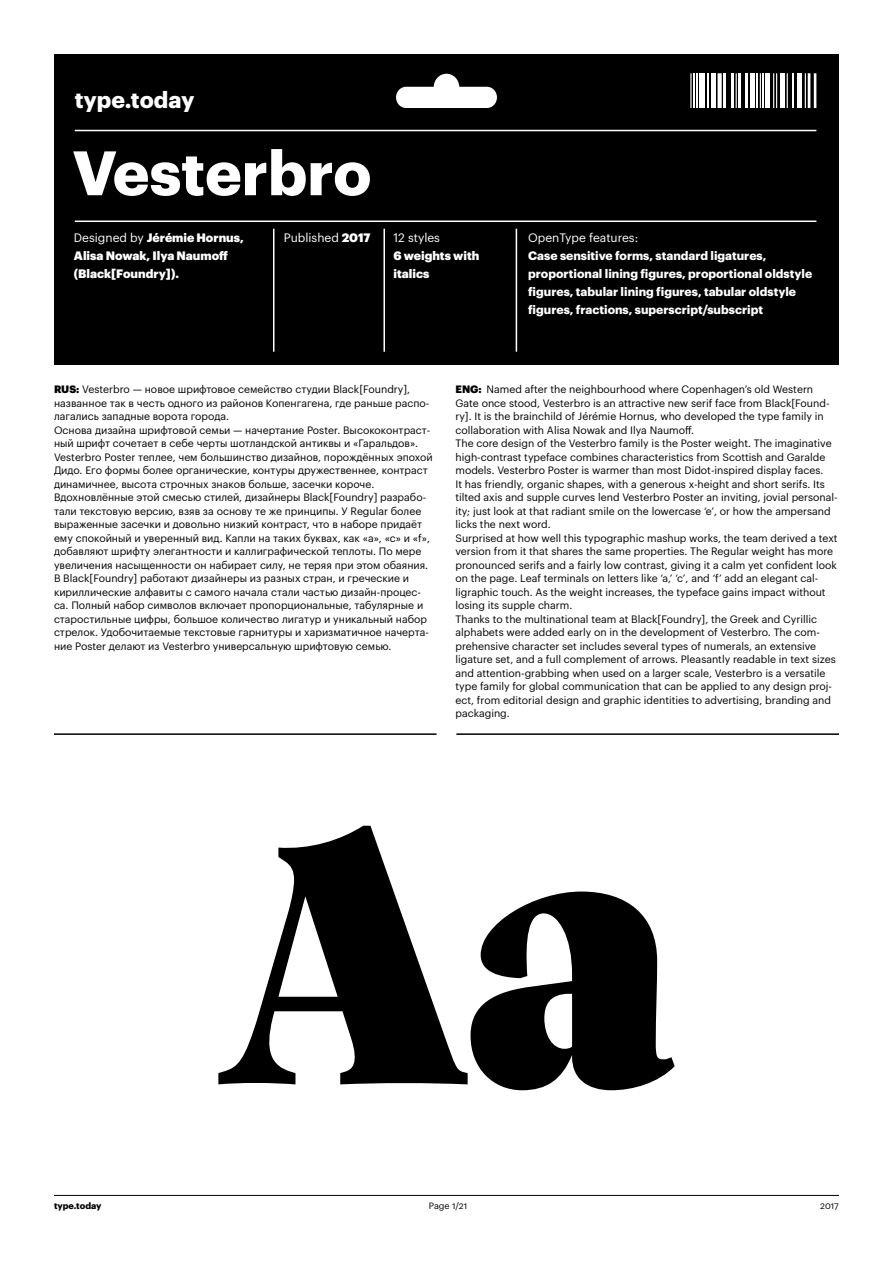
<style>
.page{position:relative;width:893px;height:1263px;background:#fff}
.page>*{position:absolute;margin:0;border:0;box-sizing:border-box;transform-origin:0 0}
.t1{font:363.75px "Vesterbro Poster";color:#000}
.t2{font:700 61.35px "Graphik LC";color:#fff}
.t3{font:700 22.65px "Graphik LC";color:#fff}
.t4{font:700 12px/18px "Graphik LC";color:#fff}
.t5{font:900 12px/18px "Graphik LC";color:#fff}
.t6{font:12px "Graphik LC";color:#fff}
.t7{font:10.5px/13.5px "Graphik LC";color:#000}
.t8{font:9px "Graphik LC";color:#000}
.t9{font:700 9px "Graphik LC";color:#000}
.s1{font-weight:400}
.s2{font-weight:900}
</style>
<div class="page">
<hr style="left:54px;top:1195px;width:785px;height:1px;background:#000">
<hr style="left:456px;top:733px;width:383px;height:2px;background:#000">
<hr style="left:54px;top:733px;width:383px;height:2px;background:#000">
<div style="left:54px;top:54px;width:785px;height:310px;background:#000"></div>
<hr style="left:75px;top:130px;width:741px;height:1px;background:#fff">
<hr style="left:75px;top:221px;width:741px;height:1px;background:#fff">
<svg style="left:396px;top:74px;width:101px;height:34px"></svg>
<hr style="left:690px;top:73px;width:1px;height:35px;background:#fff">
<hr style="left:693px;top:73px;width:2px;height:35px;background:#fff">
<hr style="left:696px;top:73px;width:2px;height:35px;background:#fff">
<div style="left:699px;top:73px;width:6px;height:35px;background:#fff"></div>
<hr style="left:707px;top:73px;width:1px;height:35px;background:#fff">
<div style="left:711px;top:73px;width:5px;height:35px;background:#fff"></div>
<div style="left:717px;top:73px;width:5px;height:35px;background:#fff"></div>
<hr style="left:724px;top:73px;width:2px;height:35px;background:#fff">
<hr style="left:731px;top:73px;width:3px;height:35px;background:#fff">
<hr style="left:736px;top:73px;width:1px;height:35px;background:#fff">
<hr style="left:739px;top:73px;width:2px;height:35px;background:#fff">
<hr style="left:745px;top:73px;width:2px;height:35px;background:#fff">
<hr style="left:751px;top:73px;width:4px;height:35px;background:#fff">
<hr style="left:757px;top:73px;width:1px;height:35px;background:#fff">
<hr style="left:760px;top:73px;width:1px;height:35px;background:#fff">
<hr style="left:762px;top:73px;width:2px;height:35px;background:#fff">
<hr style="left:766px;top:73px;width:4px;height:35px;background:#fff">
<hr style="left:773px;top:73px;width:1px;height:35px;background:#fff">
<hr style="left:776px;top:73px;width:1px;height:35px;background:#fff">
<hr style="left:781px;top:73px;width:4px;height:35px;background:#fff">
<hr style="left:787px;top:73px;width:1px;height:35px;background:#fff">
<hr style="left:793px;top:73px;width:1px;height:35px;background:#fff">
<hr style="left:797px;top:73px;width:4px;height:35px;background:#fff">
<hr style="left:805px;top:73px;width:1px;height:35px;background:#fff">
<hr style="left:808px;top:73px;width:2px;height:35px;background:#fff">
<hr style="left:814px;top:73px;width:2px;height:35px;background:#fff">
<hr style="left:273px;top:229px;width:1px;height:123px;background:#fff">
<hr style="left:383px;top:229px;width:2px;height:123px;background:#fff">
<hr style="left:516px;top:229px;width:1px;height:123px;background:#fff">
<h3 class="t3" style="left:75px;top:82px;width:121px">type.today</h3>
<h2 class="t2" style="left:72px;top:125px;width:300px">Vesterbro</h2>
<p class="t5" style="left:74px;top:227px;width:171px"><span class="s1">Designed by</span> Jérémie Hornus,<br>Alisa Nowak, Ilya Naumoff (Black[Foundry]).</p>
<p class="t6" style="left:284px;top:228px;width:88px">Published <span class="s2">2017</span></p>
<p class="t6" style="left:393px;top:228px;width:48px">12 styles</p>
<p class="t5" style="left:393px;top:245px;width:88px">6 weights with italics</p>
<p class="t6" style="left:528px;top:228px;width:112px">OpenType features:</p>
<p class="t4" style="left:528px;top:245px;width:286px">Case sensitive forms, standard ligatures, proportional lining figures, proportional oldstyle figures, tabular lining figures, tabular oldstyle figures, fractions, superscript/subscript</p>
<p class="t7" style="left:54px;top:382px;width:380px"><span class="s2">RUS:</span> Vesterbro — новое шрифтовое семейство студии Black[Foundry], названное так в честь одного из районов Копенгагена, где раньше распо&shy;лагались западные ворота города.<br>Основа дизайна шрифтовой семьи — начертание Poster. Высококонтраст&shy;ный шрифт сочетает в себе черты шотландской антиквы и «Гаральдов».<br>Vesterbro Poster теплее, чем большинство дизайнов, порождённых эпохой Дидо. Его формы более органические, контуры дружественнее, контраст динамичнее, высота строчных знаков больше, засечки короче.<br>Вдохновлённые этой смесью стилей, дизайнеры Black[Foundry] разрабо&shy;тали текстовую версию, взяв за основу те же принципы. У Regular более выраженные засечки и довольно низкий контраст, что в наборе придаёт ему спокойный и уверенный вид. Капли на таких буквах, как «a», «c» и «f», добавляют шрифту элегантности и каллиграфической теплоты. По мере увеличения насыщенности он набирает силу, не теряя при этом обаяния.<br>В Black[Foundry] работают дизайнеры из разных стран, и греческие и кириллические алфавиты с самого начала стали частью дизайн-процес&shy;са. Полный набор символов включает пропорциональные, табулярные и старостильные цифры, большое количество лигатур и уникальный набор стрелок. Удобочитаемые текстовые гарнитуры и харизматичное начерта&shy;ние Poster делают из Vesterbro универсальную шрифтовую семью.</p>
<p class="t7" style="left:455px;top:382px;width:384px"><span class="s2">ENG:</span> Named after the neighbourhood where Copenhagen’s old Western Gate once stood, Vesterbro is an attractive new serif face from Black[Found&shy;ry]. It is the brainchild of Jérémie Hornus, who developed the type family in collaboration with Alisa Nowak and Ilya Naumoff.<br>The core design of the Vesterbro family is the Poster weight. The imaginative high-contrast typeface combines characteristics from Scottish and Garalde models. Vesterbro Poster is warmer than most Didot-inspired display faces.<br>It has friendly, organic shapes, with a generous x-height and short serifs. Its tilted axis and supple curves lend Vesterbro Poster an inviting, jovial personal&shy;ity; just look at that radiant smile on the lowercase ‘e’, or how the ampersand licks the next word.<br>Surprised at how well this typographic mashup works, the team derived a text version from it that shares the same properties. The Regular weight has more pronounced serifs and a fairly low contrast, giving it a calm yet confident look on the page. Leaf terminals on letters like ‘a,’ ‘c’, and ‘f’ add an elegant cal&shy;ligraphic touch. As the weight increases, the typeface gains impact without losing its supple charm.<br>Thanks to the multinational team at Black[Foundry], the Greek and Cyrillic alphabets were added early on in the development of Vesterbro. The com&shy;prehensive character set includes several types of numerals, an extensive ligature set, and a full complement of arrows. Pleasantly readable in text sizes and attention-grabbing when used on a larger scale, Vesterbro is a versatile type family for global communication that can be applied to any design proj&shy;ect, from editorial design and graphic identities to advertising, branding and packaging.</p>
<h1 class="t1" style="left:218px;top:721px;width:458px">Aa</h1>
<p class="t9" style="left:54px;top:1199px;width:49px">type.today</p>
<p class="t8" style="left:429px;top:1199px;width:40px">Page 1/21</p>
<p class="t8" style="left:820px;top:1199px;width:20px">2017</p>
</div>
